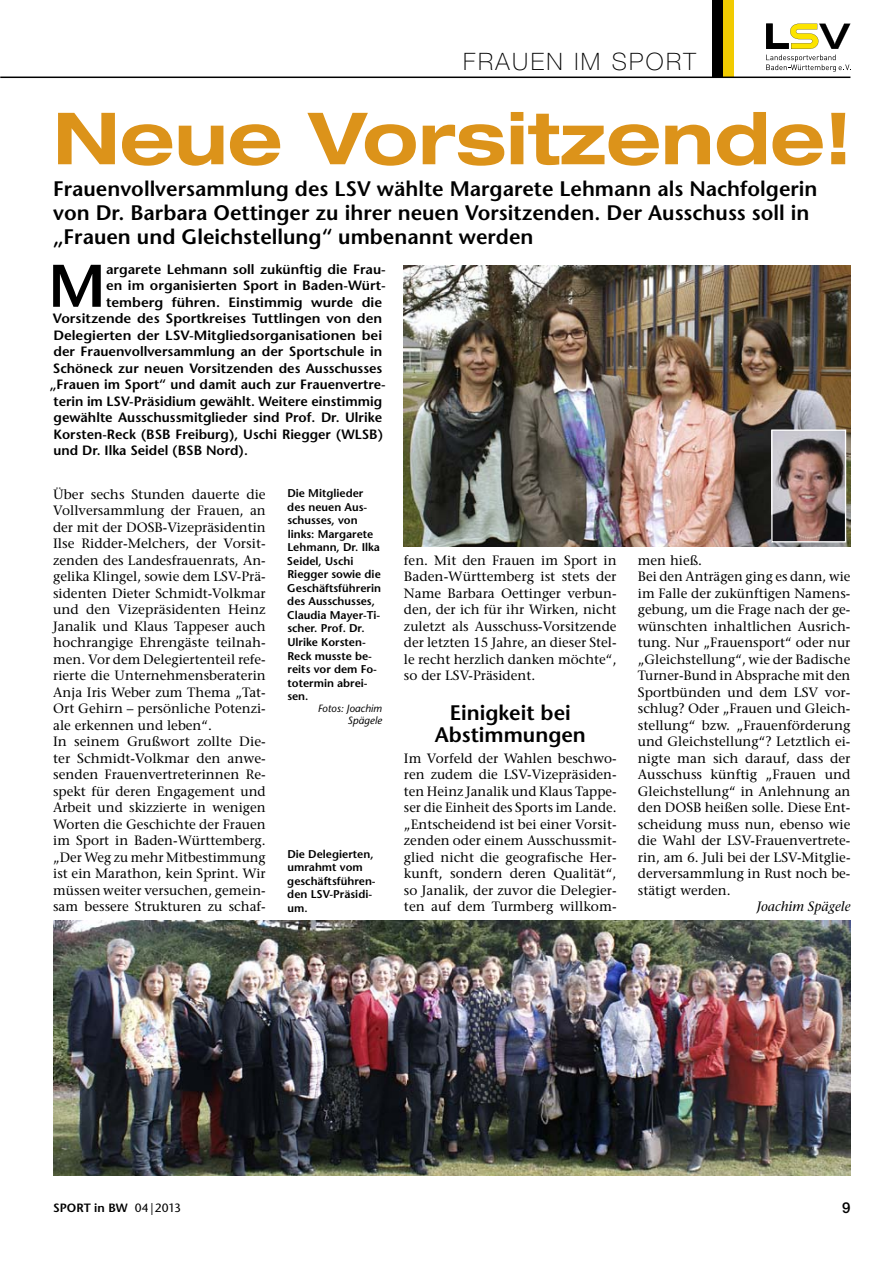
<style>
.page{position:relative;width:893px;height:1263px;background:#fff}
.page>*{position:absolute;margin:0;border:0;box-sizing:border-box;transform-origin:0 0}
.t1{font:700 expanded 72px "Helvetica Neue";color:#dc931a}
.t2{font:600 60px "Stone Sans";color:#000}
.t3{font:100 24px "Helvetica Neue";letter-spacing:.1em;color:#000}
.t4{font:600 21px/24px "Stone Sans";color:#000;text-align:center}
.t5{font:500 15px "Helvetica Neue";color:#000}
.t6{font:13.5px/16.5px "Stone Serif";color:#000;text-align:justify}
.t7{font:600 13.5px "Stone Sans";color:#000}
.t8{font:600 13.5px "Stone Sans";color:#000;scale:1.05 1}
.t9{font:italic 13.5px "Stone Serif";color:#000}
.t10{font:600 12px "Stone Sans";color:#000}
.t11{font:600 11.25px/13.5px "Stone Sans";color:#000}
.t12{font:italic 10.5px/12px "Stone Sans";color:#000;text-align:right}
.s1{font-weight:400}
</style>
<div class="page">
<svg style="left:712px;top:0;width:21px;height:77px;background:#726000"></svg>
<hr style="left:0;top:77px;width:850px;height:1px;background:#000">
<svg style="left:766px;top:24px;width:84px;height:25px"></svg>
<svg style="left:766px;top:55px;width:85px;height:17px"></svg>
<img style="left:53px;top:921px;width:797px;height:254px">
<img style="left:404px;top:266px;width:446px;height:280px">
<img style="left:773px;top:431px;width:71px;height:109px">
<div style="left:771px;top:429px;width:75px;height:113px;border:1px solid #fff"></div>
<h3 class="t3" style="left:463px;top:48px;width:234px">FRAUEN IM SPORT</h3>
<h1 class="t1" style="left:53px;top:93px;width:800px">Neue Vorsitzende!</h1>
<h3 class="t4" style="left:53px;top:177px;width:766px;text-align:left">Frauenvollversammlung des LSV wählte Margarete Lehmann als Nachfolgerin von Dr. Barbara Oettinger zu ihrer neuen Vorsitzenden. Der Ausschuss soll in „Frauen und Gleichstellung“ umbenannt werden</h3>
<h2 class="t2" style="left:48px;top:250px;width:59px">M</h2>
<p class="t7" style="left:106px;top:261px;width:281px">argarete Lehmann soll zukünftig die Frau-</p>
<p class="t7" style="left:106px;top:277px;width:281px">en im organisierten Sport in Baden-Würt-</p>
<p class="t8" style="left:106px;top:294px;width:264px">temberg führen. Einstimmig wurde die</p>
<p class="t8" style="left:53px;top:310px;width:315px">Vorsitzende des Sportkreises Tuttlingen von den</p>
<p class="t8" style="left:53px;top:327px;width:315px">Delegierten der LSV-Mitgliedsorganisationen bei</p>
<p class="t7" style="left:53px;top:343px;width:330px">der Frauenvollversammlung an der Sportschule in</p>
<p class="t7" style="left:53px;top:360px;width:331px">Schöneck zur neuen Vorsitzenden des Ausschusses</p>
<p class="t7" style="left:50px;top:376px;width:338px">„Frauen im Sport“ und damit auch zur Frauenvertre-</p>
<p class="t7" style="left:53px;top:393px;width:330px">terin im LSV-Präsidium gewählt. Weitere einstimmig</p>
<p class="t7" style="left:53px;top:409px;width:330px">gewählte Ausschussmitglieder sind Prof. Dr. Ulrike</p>
<p class="t7" style="left:53px;top:426px;width:331px">Korsten-Reck (BSB Freiburg), Uschi Riegger (WLSB)</p>
<p class="t7" style="left:54px;top:442px;width:196px">und Dr. I lka Seidel (BSB Nord).</p>
<p class="t6" style="left:53px;top:486px;width:214px;text-align:left">Über sechs Stunden dauerte die<br>Vollversammlung der Frauen, an der mit der DOSB-Vizepräsidentin<br>Ilse Ridder-Melchers, der Vorsit&shy;zenden des Landesfrauenrats, An&shy;gelika Klingel, sowie dem LSV-Prä&shy;sidenten Dieter Schmidt-Volkmar und den Vizepräsidenten Heinz<br>Janalik und Klaus Tappeser auch hochrangige Ehrengäste teilnah&shy;men. Vor dem Delegiertenteil refe&shy;rierte die Unternehmensberaterin<br>Anja Iris Weber zum Thema „Tat-<br>Ort Gehirn – persönliche Potenzi&shy;ale erkennen und leben“.<br>In seinem Grußwort zollte Die&shy;ter Schmidt-Volkmar den anwe&shy;senden Frauenvertreterinnen Re&shy;spekt für deren Engagement und<br>Arbeit und skizzierte in wenigen<br>Worten die Geschichte der Frauen im Sport in Baden-Württemberg. „Der Weg zu mehr Mitbestimmung ist ein Marathon, kein Sprint. Wir müssen weiter versuchen, gemein&shy;sam bessere Strukturen zu schaf-</p>
<p class="t11" style="left:287px;top:487px;width:96px">Die Mitglieder des neuen Aus&shy;schusses, von links: Margarete<br>Lehmann, Dr. I lka<br>Seidel, Uschi<br>Riegger sowie die<br>Geschäftsführerin des Ausschusses,<br>Claudia Mayer-Ti&shy;scher. Prof. Dr.<br>Ulrike Korsten-<br>Reck musste be&shy;reits vor dem Fo&shy;totermin abrei&shy;sen.</p>
<p class="t12" style="left:318px;top:702px;width:66px">Fotos: Joachim<br>Spägele</p>
<p class="t11" style="left:287px;top:847px;width:90px">Die Delegierten, umrahmt vom geschäftsführen&shy;den LSV-Präsidi&shy;um.</p>
<p class="t6" style="left:404px;top:552px;width:214px">fen. Mit den Frauen im Sport in Baden-Württemberg ist stets der Name Barbara Oettinger verbun&shy;den, der ich für ihr Wirken, nicht zuletzt als Ausschuss-Vorsitzende der letzten 15 Jahre, an dieser Stel&shy;le recht herzlich danken möchte“, so der LSV-Präsident.</p>
<h3 class="t4" style="left:435px;top:701px;width:153px;line-height:22.5px">Einigkeit bei<br>Abstimmungen</h3>
<p class="t6" style="left:404px;top:750px;width:214px">Im Vorfeld der Wahlen beschwo&shy;ren zudem die LSV-Vizepräsiden&shy;ten Heinz Janalik und Klaus Tappe&shy;ser die Einheit des Sports im Lande. „Entscheidend ist bei einer Vorsit&shy;zenden oder einem Ausschussmit&shy;glied nicht die geografische Her&shy;kunft, sondern deren Qualität“, so Janalik, der zuvor die Delegier&shy;ten auf dem Turmberg willkom-</p>
<p class="t6" style="left:638px;top:552px;width:214px;text-align:left">men hieß.<br>Bei den Anträgen ging es dann, wie im Falle der zukünftigen Namens&shy;gebung, um die Frage nach der ge&shy;wünschten inhaltlichen Ausrich&shy;tung. Nur „Frauensport“ oder nur „Gleichstellung“, wie der Badische<br>Turner-Bund in Absprache mit den<br>Sportbünden und dem LSV vor&shy;schlug? Oder „Frauen und Gleich&shy;stellung“ bzw. „Frauenförderung und Gleichstellung“? Letztlich ei&shy;nigte man sich darauf, dass der<br>Ausschuss künftig „Frauen und<br>Gleichstellung“ in Anlehnung an den DOSB heißen solle. Diese Ent&shy;scheidung muss nun, ebenso wie die Wahl der LSV-Frauenvertrete&shy;rin, am 6. Juli bei der LSV-Mitglie&shy;derversammlung in Rust noch be&shy;stätigt werden.</p>
<p class="t9" style="left:757px;top:898px;width:95px">Joachim Spägele</p>
<p class="t10" style="left:53px;top:1201px;width:130px">Sport in BW <span class="s1">04|2013</span></p>
<p class="t5" style="left:842px;top:1199px;width:10px">9</p>
</div>
